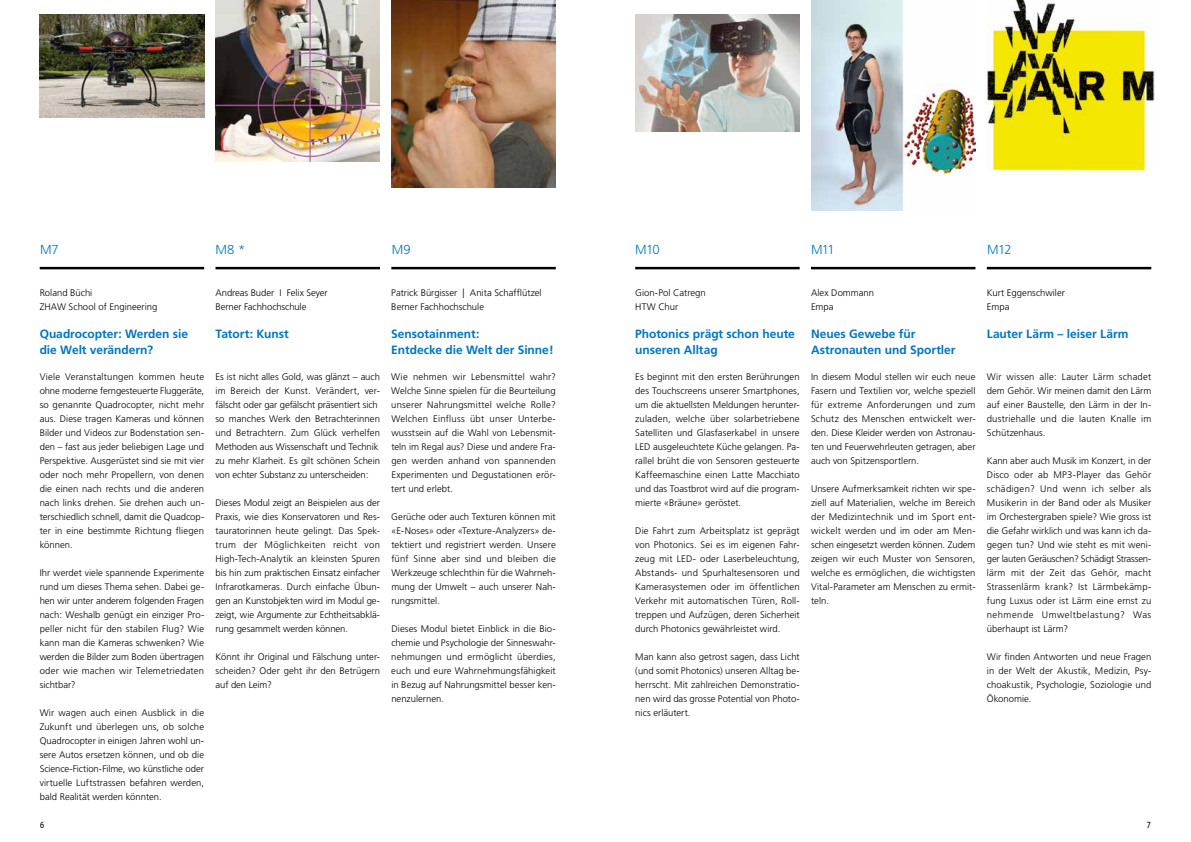
<style>
.page{position:relative;width:1191px;height:842px;background:#fff}
.page>*{position:absolute;margin:0;border:0;box-sizing:border-box;transform-origin:0 0}
.t1{font:300 13px "Frutiger CE";letter-spacing:-.05em;color:#0075bf}
.t2{font:700 12px/16px "Frutiger CE";color:#0075bf}
.t3{font:300 9.5px/14px "Frutiger CE";color:#000;text-align:justify}
.t4{font:9.5px "Officina Sans";color:#000}
</style>
<div class="page">
<img style="left:391px;top:0;width:165px;height:187px">
<img style="left:215px;top:0;width:165px;height:162px">
<img style="left:635px;top:14px;width:164px;height:118px">
<img style="left:40px;top:14px;width:164px;height:104px">
<img style="left:811px;top:0;width:164px;height:211px">
<img style="left:986px;top:0;width:168px;height:170px">
<hr style="left:391px;top:267px;width:165px;height:2px;background:#000">
<hr style="left:986px;top:267px;width:165px;height:2px;background:#000">
<hr style="left:40px;top:267px;width:164px;height:2px;background:#000">
<hr style="left:635px;top:267px;width:164px;height:2px;background:#000">
<hr style="left:215px;top:267px;width:165px;height:2px;background:#000">
<hr style="left:811px;top:267px;width:164px;height:2px;background:#000">
<h1 class="t1" style="left:40px;top:242px;width:20px">M7</h1>
<h1 class="t1" style="left:215px;top:242px;width:31px">M8 *</h1>
<h1 class="t1" style="left:392px;top:242px;width:20px">M9</h1>
<h1 class="t1" style="left:635px;top:242px;width:26px">M10</h1>
<h1 class="t1" style="left:811px;top:242px;width:25px">M11</h1>
<h1 class="t1" style="left:987px;top:242px;width:26px">M12</h1>
<p class="t3" style="left:40px;top:286px;width:119px">Roland Büchi<br>ZHAW School of Engineering</p>
<p class="t2" style="left:40px;top:326px;width:150px">Quadrocopter: Werden sie die Welt verändern?</p>
<p class="t3" style="left:40px;top:370px;width:166px">Viele Veranstaltungen kommen heute ohne moderne ferngesteuerte Fluggeräte, so genannte Quadrocopter, nicht mehr aus. Diese tragen Kameras und können Bilder und Videos zur Bodenstation sen&shy;den – fast aus jeder beliebigen Lage und Perspektive. Ausgerüstet sind sie mit vier oder noch mehr Propellern, von denen die einen nach rechts und die anderen nach links drehen. Sie drehen auch un&shy;terschiedlich schnell, damit die Quadcop&shy;ter in eine bestimmte Richtung fliegen können.</p>
<p class="t3" style="left:40px;top:566px;width:166px">Ihr werdet viele spannende Experimente rund um dieses Thema sehen. Dabei ge&shy;hen wir unter anderem folgenden Fragen nach: Weshalb genügt ein einziger Pro&shy;peller nicht für den stabilen Flug? Wie kann man die Kameras schwenken? Wie werden die Bilder zum Boden übertragen oder wie machen wir Telemetriedaten sichtbar?</p>
<p class="t3" style="left:40px;top:706px;width:166px">Wir wagen auch einen Ausblick in die Zukunft und überlegen uns, ob solche Quadrocopter in einigen Jahren wohl un&shy;sere Autos ersetzen können, und ob die Science-Fiction-Filme, wo künstliche oder virtuelle Luftstrassen befahren werden, bald Realität werden könnten.</p>
<p class="t3" style="left:215px;top:286px;width:114px">Andreas Buder I Felix Seyer<br>Berner Fachhochschule</p>
<p class="t2" style="left:215px;top:326px;width:75px">Tatort: Kunst</p>
<p class="t3" style="left:215px;top:370px;width:166px;text-align:left">Es ist nicht alles Gold, was glänzt – auch im Bereich der Kunst. Verändert, ver&shy;fälscht oder gar gefälscht präsentiert sich so manches Werk den Betrachterinnen und Betrachtern. Zum Glück verhelfen Methoden aus Wissenschaft und Technik zu mehr Klarheit. Es gilt schönen Schein von echter Substanz zu unterscheiden:</p>
<p class="t3" style="left:215px;top:496px;width:166px">Dieses Modul zeigt an Beispielen aus der Praxis, wie dies Konservatoren und Res&shy;tauratorinnen heute gelingt. Das Spek&shy;trum der Möglichkeiten reicht von High-Tech-Analytik an kleinsten Spuren bis hin zum praktischen Einsatz einfacher Infrarotkameras. Durch einfache Übun&shy;gen an Kunstobjekten wird im Modul ge&shy;zeigt, wie Argumente zur Echtheitsabklä&shy;rung gesammelt werden können.</p>
<p class="t3" style="left:215px;top:650px;width:166px">Könnt ihr Original und Fälschung unter&shy;scheiden? Oder geht ihr den Betrügern auf den Leim?</p>
<p class="t3" style="left:391px;top:286px;width:152px">Patrick Bürgisser | Anita Schafflützel<br>Berner Fachhochschule</p>
<p class="t2" style="left:391px;top:326px;width:164px">Sensotainment:<br>Entdecke die Welt der Sinne!</p>
<p class="t3" style="left:391px;top:370px;width:166px">Wie nehmen wir Lebensmittel wahr?<br>Welche Sinne spielen für die Beurteilung unserer Nahrungsmittel welche Rolle?<br>Welchen Einfluss übt unser Unterbe&shy;wusstsein auf die Wahl von Lebensmit&shy;teln im Regal aus? Diese und andere Fra&shy;gen werden anhand von spannenden Experimenten und Degustationen erör&shy;tert und erlebt.</p>
<p class="t3" style="left:391px;top:510px;width:166px">Gerüche oder auch Texturen können mit «E-Noses» oder «Texture-Analyzers» de&shy;tektiert und registriert werden. Unsere fünf Sinne aber sind und bleiben die Werkzeuge schlechthin für die Wahrneh&shy;mung der Umwelt – auch unserer Nah&shy;rungsmittel.</p>
<p class="t3" style="left:391px;top:622px;width:166px">Dieses Modul bietet Einblick in die Bio&shy;chemie und Psychologie der Sinneswahr&shy;nehmungen und ermöglicht überdies, euch und eure Wahrnehmungsfähigkeit in Bezug auf Nahrungsmittel besser ken&shy;nenzulernen.</p>
<p class="t3" style="left:635px;top:286px;width:72px">Gion-Pol Catregn<br>HTW Chur</p>
<p class="t2" style="left:635px;top:326px;width:161px">Photonics prägt schon heute unseren Alltag</p>
<p class="t3" style="left:635px;top:370px;width:166px">Es beginnt mit den ersten Berührungen des Touchscreens unserer Smartphones, um die aktuellsten Meldungen herunter&shy;zuladen, welche über solarbetriebene Satelliten und Glasfaserkabel in unsere LED ausgeleuchtete Küche gelangen. Pa&shy;rallel brüht die von Sensoren gesteuerte Kaffeemaschine einen Latte Macchiato und das Toastbrot wird auf die program&shy;mierte «Bräune» geröstet.</p>
<p class="t3" style="left:635px;top:524px;width:166px">Die Fahrt zum Arbeitsplatz ist geprägt von Photonics. Sei es im eigenen Fahr&shy;zeug mit LED- oder Laserbeleuchtung, Abstands- und Spurhaltesensoren und Kamerasystemen oder im öffentlichen Verkehr mit automatischen Türen, Roll&shy;treppen und Aufzügen, deren Sicherheit durch Photonics gewährleistet wird.</p>
<p class="t3" style="left:635px;top:650px;width:166px">Man kann also getrost sagen, dass Licht (und somit Photonics) unseren Alltag be&shy;herrscht. Mit zahlreichen Demonstratio&shy;nen wird das grosse Potential von Photo&shy;nics erläutert.</p>
<p class="t3" style="left:811px;top:286px;width:64px">Alex Dommann<br>Empa</p>
<p class="t2" style="left:811px;top:326px;width:146px">Neues Gewebe für<br>Astronauten und Sportler</p>
<p class="t3" style="left:811px;top:370px;width:166px">In diesem Modul stellen wir euch neue Fasern und Textilien vor, welche speziell für extreme Anforderungen und zum Schutz des Menschen entwickelt wer&shy;den. Diese Kleider werden von Astronau&shy;ten und Feuerwehrleuten getragen, aber auch von Spitzensportlern.</p>
<p class="t3" style="left:811px;top:482px;width:166px">Unsere Aufmerksamkeit richten wir spe&shy;ziell auf Materialien, welche im Bereich der Medizintechnik und im Sport ent&shy;wickelt werden und im oder am Men&shy;schen eingesetzt werden können. Zudem zeigen wir euch Muster von Sensoren, welche es ermöglichen, die wichtigsten Vital-Parameter am Menschen zu ermit&shy;teln.</p>
<p class="t3" style="left:986px;top:286px;width:80px">Kurt Eggenschwiler<br>Empa</p>
<p class="t2" style="left:986px;top:326px;width:143px">Lauter Lärm – leiser Lärm</p>
<p class="t3" style="left:986px;top:370px;width:166px">Wir wissen alle: Lauter Lärm schadet dem Gehör. Wir meinen damit den Lärm auf einer Baustelle, den Lärm in der In&shy;dustriehalle und die lauten Knalle im Schützenhaus.</p>
<p class="t3" style="left:986px;top:454px;width:166px">Kann aber auch Musik im Konzert, in der Disco oder ab MP3-Player das Gehör schädigen? Und wenn ich selber als Musikerin in der Band oder als Musiker im Orchestergraben spiele? Wie gross ist die Gefahr wirklich und was kann ich da&shy;gegen tun? Und wie steht es mit weni&shy;ger lauten Geräuschen? Schädigt Strassen&shy;lärm mit der Zeit das Gehör, macht Strassenlärm krank? Ist Lärmbekämp&shy;fung Luxus oder ist Lärm eine ernst zu nehmende Umweltbelastung? Was überhaupt ist Lärm?</p>
<p class="t3" style="left:986px;top:650px;width:166px">Wir finden Antworten und neue Fragen in der Welt der Akustik, Medizin, Psy&shy;choakustik, Psychologie, Soziologie und Ökonomie.</p>
<p class="t4" style="left:40px;top:819px;width:6px">6</p>
<p class="t4" style="left:1146px;top:819px;width:6px">7</p>
</div>
